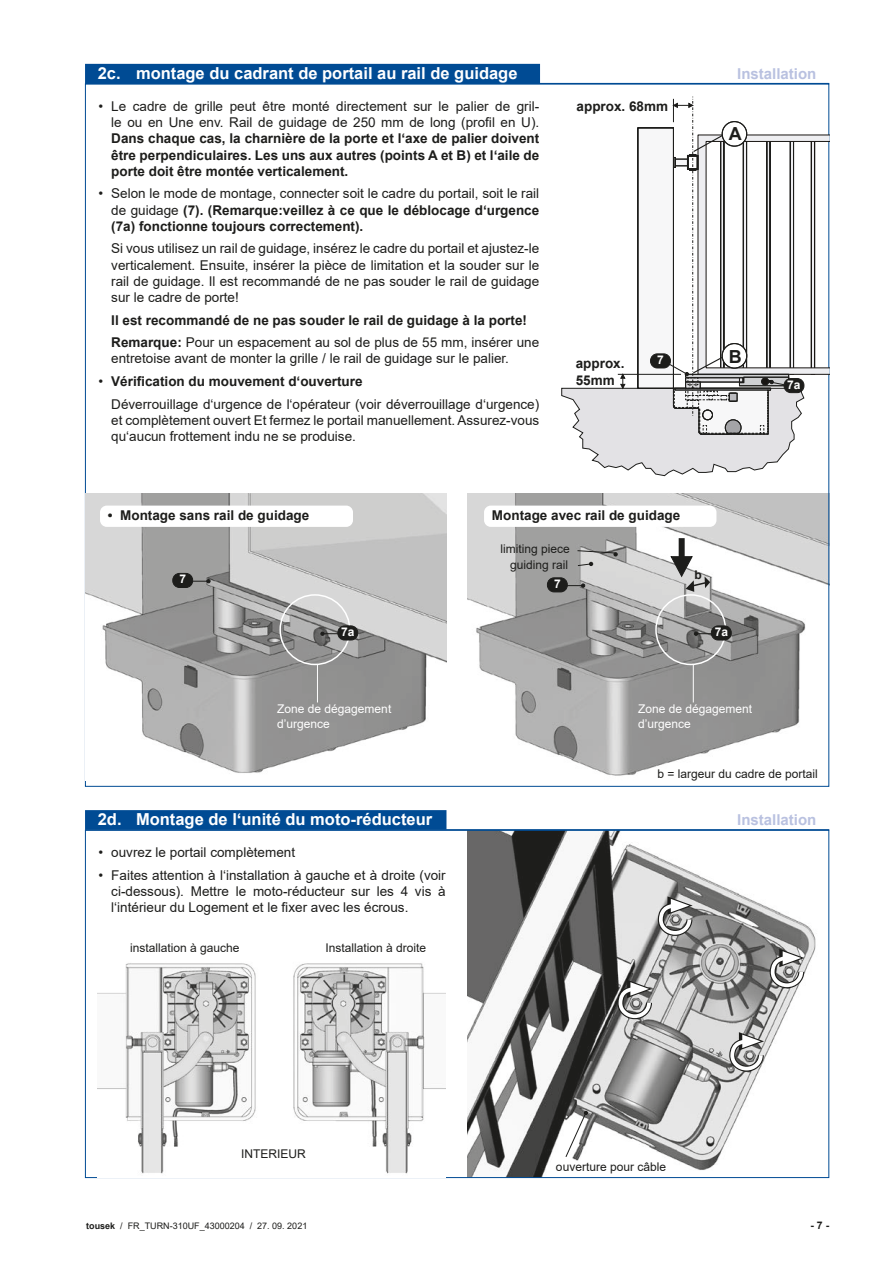
<style>
.page{position:relative;width:893px;height:1263px;background:#fff}
.page>*{position:absolute;margin:0;border:0;box-sizing:border-box;transform-origin:0 0}
.t1{font:700 18px "Arial";color:#1d1d1b}
.t2{font:700 16.5px "Arial";color:#fff}
.t3{font:700 15px "Arial";color:#b9c1e0}
.t4{font:13.5px/16.2px "Arial";color:#1d1d1b;text-align:justify}
.t5{font:700 13.5px/16.2px "Arial";color:#1d1d1b;text-align:justify}
.t6{font:12px/15.8px "Arial";color:#1d1d1b;text-align:right}
.t7{font:12px/14.4px "Arial";color:#fff}
.t8{font:700 12px "Arial";color:#fff}
.t9{font:700 12px "Arial";color:#1d1d1b}
.t10{font:700 10.5px "Arial";color:#1d1d1b}
.t11{font:9px "Arial";color:#1d1d1b}
.s1{font-weight:400}
.s2{font-weight:700}
</style>
<div class="page">
<img style="left:468px;top:832px;width:348px;height:344px">
<svg style="left:565px;top:1111px;width:23px;height:47px"></svg>
<svg style="left:655px;top:896px;width:40px;height:43px"></svg>
<svg style="left:614px;top:980px;width:41px;height:42px"></svg>
<svg style="left:767px;top:949px;width:40px;height:42px"></svg>
<svg style="left:726px;top:1032px;width:41px;height:42px"></svg>
<img style="left:468px;top:493px;width:359px;height:283px">
<div style="left:679px;top:538px;width:6px;height:33px;background:#1d1d1b"></div>
<svg style="left:670px;top:556px;width:40px;height:36px"></svg>
<svg style="left:577px;top:550px;width:41px;height:6px"></svg>
<svg style="left:577px;top:562px;width:16px;height:4px"></svg>
<div style="left:655px;top:594px;width:71px;height:71px;border:2px solid #fff;border-radius:50%"></div>
<hr style="left:693px;top:665px;width:1px;height:37px;background:#fff">
<div style="left:547px;top:578px;width:20px;height:14px;background:#1d1d1b;border-radius:7px"></div>
<div style="left:547px;top:577px;width:21px;height:15px;border:1px solid #1d1d1b;border-radius:7px"></div>
<svg style="left:567px;top:584px;width:18px;height:4px"></svg>
<div style="left:484px;top:506px;width:232px;height:21px;background:#fff;border-radius:7px"></div>
<div style="left:711px;top:626px;width:20px;height:14px;background:#1d1d1b;border-radius:7px"></div>
<div style="left:711px;top:625px;width:21px;height:15px;border:1px solid #1d1d1b;border-radius:7px"></div>
<svg style="left:694px;top:632px;width:18px;height:4px"></svg>
<div style="left:85px;top:64px;width:455px;height:19px;background:#004b94"></div>
<hr style="left:85px;top:83px;width:744px;height:1px;background:#004b94">
<img style="left:85px;top:493px;width:361px;height:280px">
<div style="left:279px;top:594px;width:71px;height:71px;border:2px solid #fff;border-radius:50%"></div>
<hr style="left:317px;top:665px;width:1px;height:37px;background:#fff">
<div style="left:173px;top:573px;width:20px;height:14px;background:#1d1d1b;border-radius:7px"></div>
<div style="left:172px;top:573px;width:21px;height:15px;border:1px solid #1d1d1b;border-radius:7px"></div>
<svg style="left:192px;top:579px;width:18px;height:4px"></svg>
<div style="left:100px;top:506px;width:253px;height:21px;background:#fff;border-radius:7px"></div>
<div style="left:338px;top:626px;width:20px;height:14px;background:#1d1d1b;border-radius:7px"></div>
<div style="left:337px;top:625px;width:21px;height:15px;border:1px solid #1d1d1b;border-radius:7px"></div>
<svg style="left:320px;top:632px;width:18px;height:4px"></svg>
<div style="left:85px;top:810px;width:361px;height:20px;background:#004b94"></div>
<hr style="left:85px;top:829px;width:744px;height:2px;background:#004b94">
<svg style="left:561px;top:97px;width:269px;height:379px"></svg>
<img style="left:97px;top:963px;width:349px;height:211px">
<p class="t2" style="left:98px;top:62px;width:421px">2c. montage du cadrant de portail au rail de guidage</p>
<p class="t3" style="left:737px;top:63px;width:81px">Installation</p>
<p class="t4" style="left:99px;top:98px;width:442px;text-align:right">• Le cadre de grille peut être monté directement sur le palier de gril&shy;le ou en Une env. Rail de guidage de 250 mm de long (profil en U).</p>
<p class="t5" style="left:111px;top:131px;width:429px">Dans chaque cas, la charnière de la porte et l‘axe de palier doivent être perpendiculaires. Les uns aux autres (points A et B) et l‘aile de porte doit être montée verticalement.</p>
<p class="t5" style="left:111px;top:186px;width:429px;text-indent:-13px"><span class="s1">• Selon le mode de montage, connecter soit le cadre du portail, soit le rail de guidage</span> (7). (Remarque:veillez à ce que le déblocage d‘urgence (7a) fonctionne toujours correctement).</p>
<p class="t4" style="left:111px;top:240px;width:429px">Si vous utilisez un rail de guidage, insérez le cadre du portail et ajustez-le verticalement. Ensuite, insérer la pièce de limitation et la souder sur le rail de guidage. Il est recommandé de ne pas souder le rail de guidage sur le cadre de porte!</p>
<p class="t5" style="left:111px;top:309px;width:429px;line-height:22.5px">Il est recommandé de ne pas souder le rail de guidage à la porte!<br>Remarque: <span class="s1">Pour un espacement au sol de plus de 55 mm, insérer une</span></p>
<p class="t4" style="left:111px;top:350px;width:399px">entretoise avant de monter la grille / le rail de guidage sur le palier.</p>
<p class="t4" style="left:111px;top:370px;width:429px;line-height:22.5px;text-indent:-13px">• <span class="s2">Vérification du mouvement d‘ouverture<br></span>Déverrouillage d‘urgence de l‘opérateur (voir déverrouillage d‘urgence)</p>
<p class="t4" style="left:111px;top:412px;width:429px">et complètement ouvert Et fermez le portail manuellement. Assurez-vous qu‘aucun frottement indu ne se produise.</p>
<p class="t5" style="left:577px;top:98px;width:93px">approx. 68mm</p>
<h1 class="t1" style="left:729px;top:121px;width:14px">A</h1>
<p class="t5" style="left:576px;top:356px;width:50px">approx.<br>55mm</p>
<p class="t8" style="left:657px;top:351px;width:8px">7</p>
<h1 class="t1" style="left:729px;top:344px;width:14px">B</h1>
<p class="t5" style="left:108px;top:507px;width:203px">• Montage sans rail de guidage</p>
<p class="t5" style="left:492px;top:507px;width:190px">Montage avec rail de guidage</p>
<p class="t8" style="left:180px;top:571px;width:8px">7</p>
<p class="t6" style="left:501px;top:541px;width:71px">limiting piece guiding rail</p>
<p class="t8" style="left:554px;top:575px;width:8px">7</p>
<p class="t9" style="left:695px;top:566px;width:9px">b</p>
<p class="t8" style="left:341px;top:623px;width:15px">7a</p>
<p class="t8" style="left:715px;top:623px;width:15px">7a</p>
<p class="t7" style="left:277px;top:702px;width:116px">Zone de dégagement d’urgence</p>
<p class="t7" style="left:638px;top:702px;width:116px">Zone de dégagement d’urgence</p>
<p class="t8" style="left:787px;top:376px;width:15px">7a</p>
<p class="t6" style="left:657px;top:766px;width:162px">b = largeur du cadre de portail</p>
<p class="t2" style="left:98px;top:808px;width:336px">2d. Montage de l‘unité du moto-réducteur</p>
<p class="t3" style="left:737px;top:809px;width:81px">Installation</p>
<p class="t4" style="left:99px;top:844px;width:198px">• ouvrez le portail complètement</p>
<p class="t4" style="left:111px;top:867px;width:336px;text-indent:-13px">• Faites attention à l‘installation à gauche et à droite (voir ci-dessous). Mettre le moto-réducteur sur les 4 vis à l‘intérieur du Logement et le fixer avec les écrous.</p>
<p class="t6" style="left:130px;top:940px;width:111px">installation à gauche</p>
<p class="t6" style="left:325px;top:940px;width:102px">Installation à droite</p>
<p class="t6" style="left:241px;top:1146px;width:66px">INTERIEUR</p>
<p class="t6" style="left:556px;top:1159px;width:112px">ouverture pour câble</p>
<p class="t11" style="left:86px;top:1219px;width:223px"><span class="s2">tousek</span> / FR_TURN-310UF_43000204 / 27. 09. 2021</p>
<p class="t10" style="left:810px;top:1218px;width:20px">- 7 -</p>
</div>
